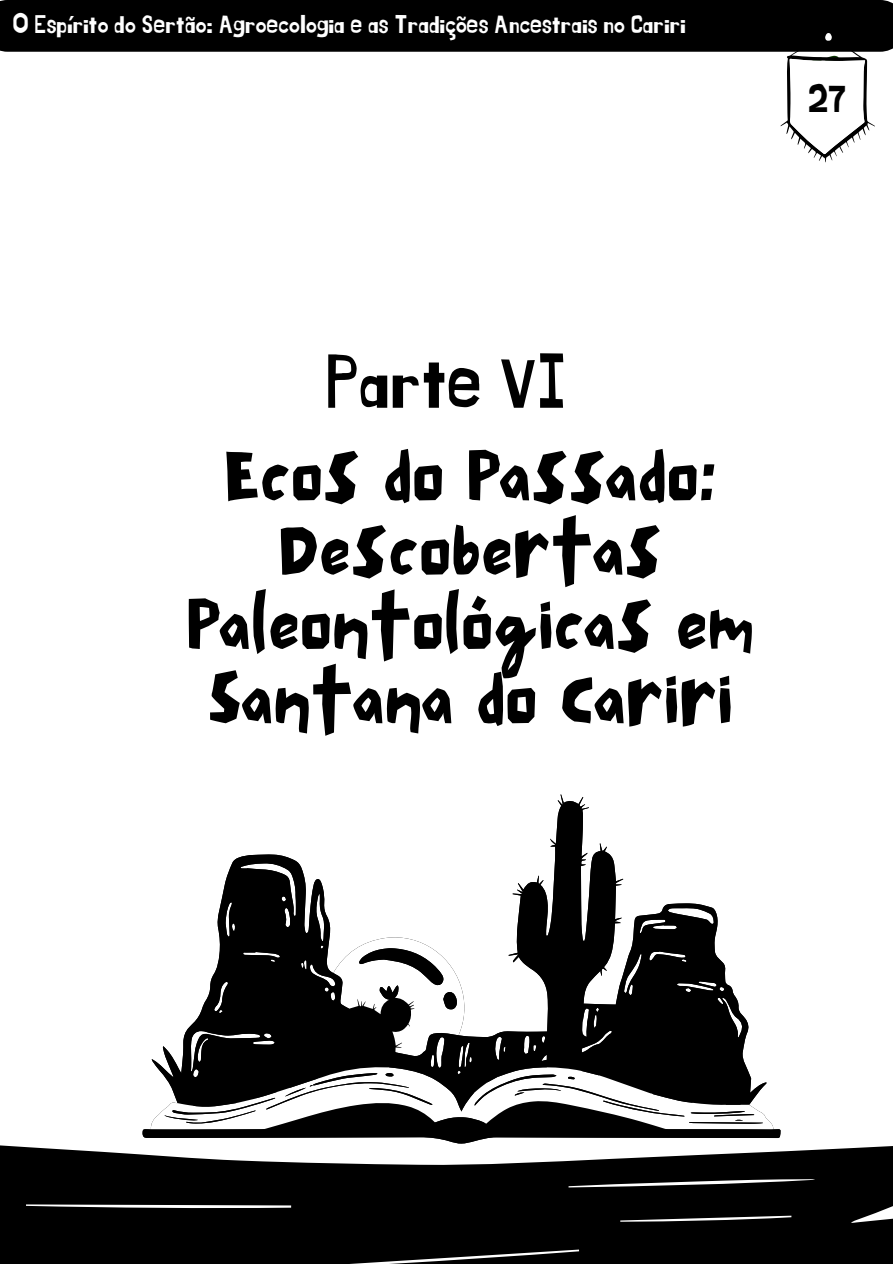
<style>
.page{position:relative;width:893px;height:1264px;background:#fff}
.page>*{position:absolute;margin:0;border:0;box-sizing:border-box;transform-origin:0 0}
.t1{font:75px/74.2px "NF PAGKAKI Regular";color:#000;text-align:center}
.t2{font:75px "Jingleberry";color:#000}
.t3{font:37.5px "Jingleberry";color:#093400}
.t4{font:37.5px "Jingleberry";color:#000}
.t5{font:25.5px "Jingleberry";color:#fff}
</style>
<div class="page">
<div style="left:0;top:0;width:892px;height:52px;background:#000"></div>
<svg style="left:780px;top:30px;width:95px;height:132px"></svg>
<svg style="left:0;top:1129px;width:892px;height:134px;fill:#000"></svg>
<svg style="left:142px;top:854px;width:638px;height:289px"></svg>
<svg style="left:324px;top:1003px;width:291px;height:131px"></svg>
<p class="t5" style="left:12px;top:12px;width:675px">O Espírito do Sertão: Agroecologia e as Tradições Ancestrais no Cariri</p>
<h2 class="t3" style="left:810px;top:54px;width:34px">12</h2>
<h2 class="t4" style="left:808px;top:82px;width:40px">27</h2>
<h1 class="t2" style="left:326px;top:348px;width:242px">Parte VI</h1>
<h1 class="t1" style="left:186px;top:437px;width:569px">Ecos do Passado:<br>Descobertas<br>Paleontológicas em<br>Santana do Cariri</h1>
</div>
